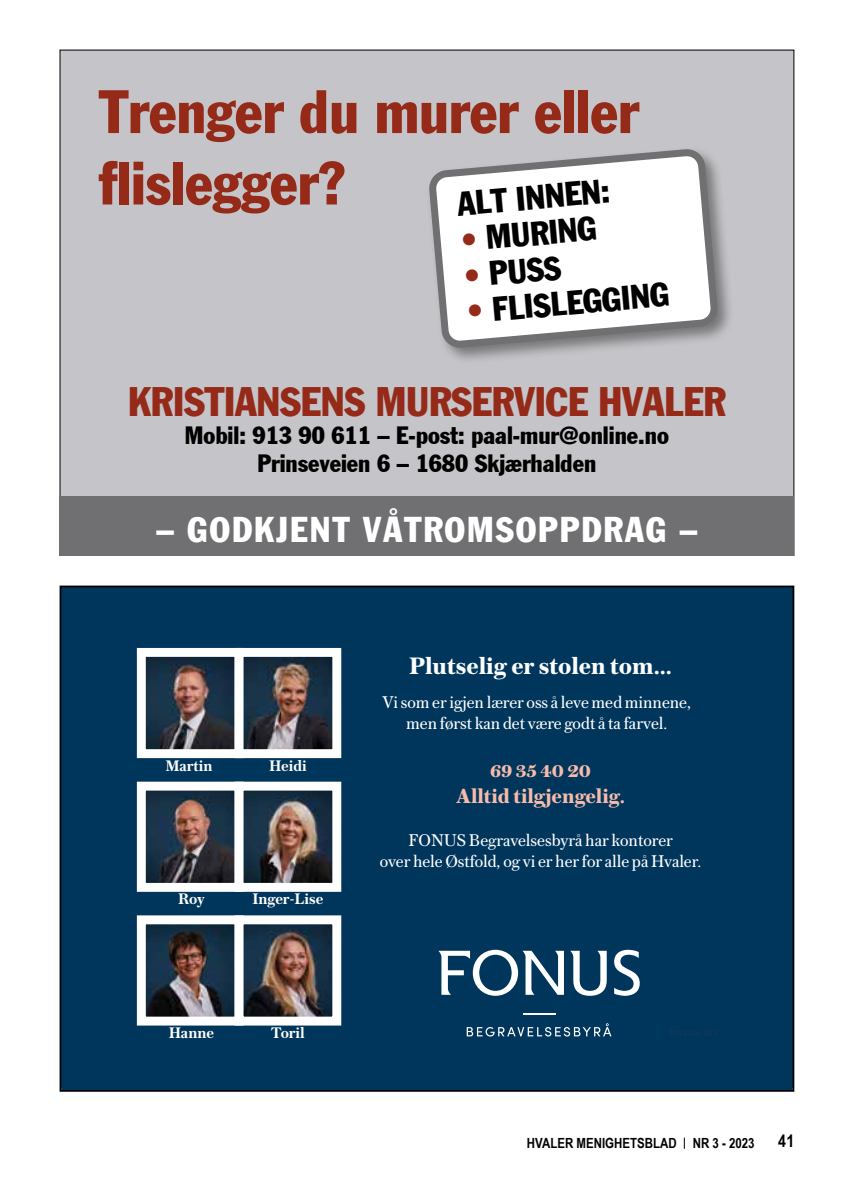
<style>
.page{position:relative;width:844px;height:1191px;background:#fff}
.page>*{position:absolute;margin:0;border:0;box-sizing:border-box;transform-origin:0 0}
.t1{font:59.5px/71.4px "Franklin Gothic Condensed S Si Condensed";color:#952a19}
.t2{font:40.25px "Franklin Gothic Condensed S Si Condensed";letter-spacing:-.005em;color:#952a19}
.t3{font:35px "Franklin Gothic Condensed S Si Condensed";letter-spacing:.06em;color:#fff}
.t4{font:33.25px "Franklin Gothic Condensed S Si Condensed";color:#000}
.t5{font:700 25.03px "Austin Text";color:#fff}
.t6{font:24.5px/28px "Franklin Gothic Condensed S Si Condensed";color:#000;text-align:center}
.t7{font:700 21.35px/25.7px "Austin Text";color:#f8bbab;text-align:center}
.t8{font:17.85px/21.3px "Austin Text";color:#fff;text-align:center}
.t9{font:700 17.5px "Arial Narrow";color:#000}
.t10{font:600 16.1px "Austin Text";color:#fff}
.t11{font:700 14px "Arial Narrow";color:#000}
.s1{color:#952a19}
</style>
<div class="page">
<div style="left:60px;top:50px;width:733px;height:505px;background:#c5c5c9"></div>
<div style="left:60px;top:496px;width:734px;height:60px;background:#707073"></div>
<div style="left:426px;top:146px;width:308px;height:219px;background:#000;opacity:.4"></div>
<svg style="left:432px;top:150px;width:284px;height:196px;background:#e6e6e6"></svg>
<div style="left:60px;top:586px;width:733px;height:504px;background:#00365c"></div>
<img style="left:147px;top:658px;width:184px;height:90px">
<div style="left:137px;top:648px;width:106px;height:110px;border:9px solid #fff"></div>
<img style="left:147px;top:925px;width:86px;height:90px">
<div style="left:137px;top:915px;width:106px;height:110px;border:9px solid #fff"></div>
<img style="left:147px;top:791px;width:184px;height:91px">
<div style="left:137px;top:781px;width:106px;height:111px;border:9px solid #fff"></div>
<div style="left:234px;top:648px;width:107px;height:110px;border:9px solid #fff"></div>
<div style="left:234px;top:781px;width:107px;height:111px;border:9px solid #fff"></div>
<img style="left:244px;top:925px;width:87px;height:90px">
<div style="left:234px;top:915px;width:107px;height:110px;border:9px solid #fff"></div>
<hr style="left:522px;top:1013px;width:33px;height:2px;background:#fff">
<svg style="left:614px;top:949px;width:25px;height:46px"></svg>
<svg style="left:570px;top:950px;width:36px;height:45px"></svg>
<svg style="left:438px;top:949px;width:126px;height:46px"></svg>
<svg style="left:466px;top:1023px;width:145px;height:13px"></svg>
<h1 class="t1" style="left:99px;top:75px;width:541px">Trenger du murer eller flislegger?</h1>
<h3 class="t4" style="left:455px;top:183px;width:154px;rotate:-5deg">ALT INNEN:</h3>
<h3 class="t4" style="left:458px;top:219px;width:138px;rotate:-5deg"><span class="s1">•</span> MURING</h3>
<h3 class="t4" style="left:462px;top:255px;width:99px;rotate:-5deg"><span class="s1">•</span> PUSS</h3>
<h3 class="t4" style="left:465px;top:291px;width:204px;rotate:-5deg"><span class="s1">•</span> FLISLEGGING</h3>
<h2 class="t2" style="left:128px;top:376px;width:599px">KRISTIANSENS MURSERVICE HVALER</h2>
<h3 class="t6" style="left:185px;top:420px;width:485px">Mobil: 913 90 611 – E-post: paal-mur@online.no<br>Prinseveien 6 – 1680 Skjærhalden</h3>
<h3 class="t3" style="left:156px;top:508px;width:542px">– GODKJENT VÅTROMSOPPDRAG –</h3>
<h3 class="t5" style="left:409px;top:647px;width:264px">Plutselig er stolen tom...</h3>
<p class="t10" style="left:165px;top:754px;width:49px">Martin</p>
<p class="t10" style="left:269px;top:754px;width:39px">Heidi</p>
<p class="t10" style="left:178px;top:887px;width:28px">Roy</p>
<p class="t10" style="left:252px;top:887px;width:72px">Inger-Lise</p>
<p class="t10" style="left:169px;top:1021px;width:47px">Hanne</p>
<p class="t10" style="left:271px;top:1021px;width:35px">Toril</p>
<p class="t8" style="left:382px;top:691px;width:310px">Vi som er igjen lærer oss å leve med minnene, men først kan det være godt å ta farvel.</p>
<p class="t7" style="left:456px;top:756px;width:170px">69 35 40 20<br>Alltid tilgjengelig.</p>
<p class="t8" style="left:380px;top:828px;width:323px">FONUS Begravelsesbyrå har kontorer<br>over hele Østfold, og vi er her for alle på Hvaler.</p>
<p class="t11" style="left:527px;top:1132px;width:229px">HVALER MENIGHETSBLAD NR 3 - 2023</p>
<p class="t9" style="left:777px;top:1127px;width:18px">41</p>
</div>
